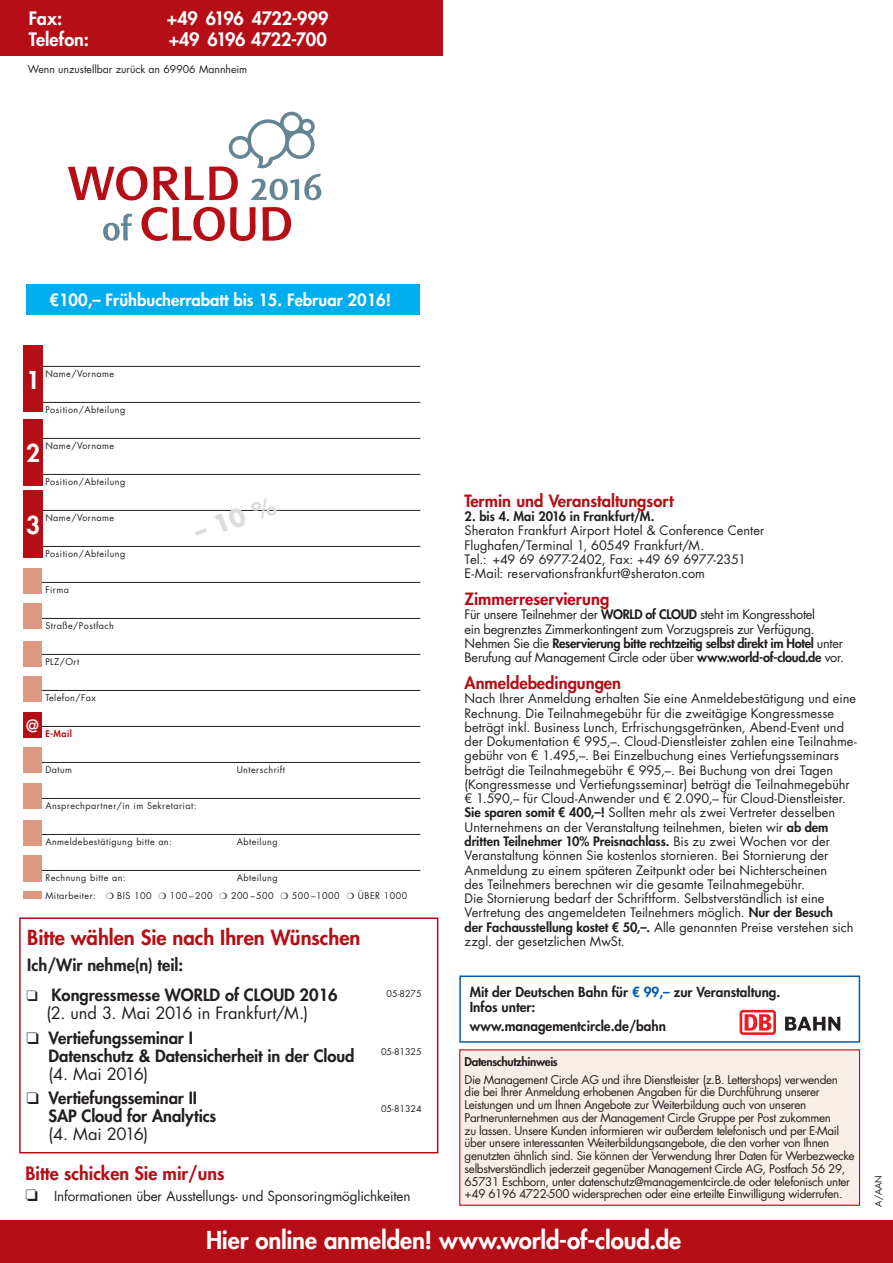
<style>
.page{position:relative;width:893px;height:1263px;background:#fff}
.page>*{position:absolute;margin:0;border:0;box-sizing:border-box;transform-origin:0 0}
.t1{font:800 24px "Futura Std";letter-spacing:-.005em;color:#fff}
.t2{font:700 24px "Futura Std";color:#dcdddf}
.t3{font:800 20.25px "Futura Std";color:#b50e16}
.t4{font:800 18px "Futura Std";letter-spacing:-.02em;color:#fff}
.t5{font:800 18px "Futura Std";color:#b50e16}
.t6{font:800 18px "Futura Std";letter-spacing:.005em;color:#fff}
.t7{font:800 16.5px/18px "Futura Std";color:#231f20}
.t8{font:16.5px/18px "Futura Std";letter-spacing:-.015em;color:#231f20;text-align:center}
.t9{font:800 16.5px "Futura Std";color:#b50e16}
.t10{font:800 16.5px "Futura Std";color:#fff}
.t11{font:800 13.5px/15px "Futura Std";color:#231f20}
.t12{font:13.5px "Futura Std";letter-spacing:-.01em;color:#231f20}
.t13{font:12.75px/14.2px "Futura Std";color:#231f20}
.t14{font:12.75px/14.2px "Futura Std";letter-spacing:-.02em;color:#231f20}
.t15{font:800 12.75px "Futura Std";color:#231f20}
.t16{font:11.7px/12.8px "Futura Std";letter-spacing:-.03em;color:#231f20}
.t17{font:800 11.7px "Futura Std";letter-spacing:-.03em;color:#231f20}
.t18{font:10.5px "Futura Std";color:#231f20}
.t19{font:9px/18px "Futura Std";letter-spacing:.05em;color:#231f20}
.t20{font:800 9px "Futura Std";color:#b50e16}
.s1{font-weight:800}
.s2{color:#015aaa}
</style>
<div class="page">
<div style="left:0;top:1220px;width:893px;height:43px;background:#b50e16"></div>
<div style="left:0;top:0;width:442px;height:56px;background:#b50e16"></div>
<div style="left:26px;top:284px;width:393px;height:31px;background:#00aeef"></div>
<div style="left:460px;top:1050px;width:399px;height:155px;background:#f9ede7"></div>
<div style="left:459px;top:1049px;width:401px;height:157px;border:1px solid #b50e16"></div>
<div style="left:19px;top:917px;width:419px;height:236px;border:2px solid #b50e16"></div>
<svg style="left:459px;top:975px;width:402px;height:68px"></svg>
<hr style="left:41px;top:366px;width:379px;height:1px;background:#231f20">
<hr style="left:41px;top:402px;width:379px;height:1px;background:#231f20">
<hr style="left:41px;top:438px;width:379px;height:1px;background:#231f20">
<hr style="left:41px;top:474px;width:379px;height:1px;background:#231f20">
<hr style="left:41px;top:510px;width:379px;height:1px;background:#231f20">
<hr style="left:41px;top:546px;width:379px;height:1px;background:#231f20">
<hr style="left:41px;top:582px;width:379px;height:1px;background:#231f20">
<hr style="left:41px;top:618px;width:379px;height:1px;background:#231f20">
<hr style="left:41px;top:654px;width:379px;height:1px;background:#231f20">
<hr style="left:41px;top:690px;width:379px;height:1px;background:#231f20">
<hr style="left:41px;top:726px;width:379px;height:1px;background:#231f20">
<hr style="left:41px;top:762px;width:379px;height:1px;background:#231f20">
<hr style="left:41px;top:798px;width:379px;height:1px;background:#231f20">
<hr style="left:41px;top:834px;width:379px;height:1px;background:#231f20">
<hr style="left:41px;top:870px;width:379px;height:1px;background:#231f20">
<div style="left:23px;top:345px;width:20px;height:67px;background:#b50e16"></div>
<div style="left:23px;top:419px;width:20px;height:67px;background:#b50e16"></div>
<div style="left:23px;top:491px;width:20px;height:67px;background:#b50e16"></div>
<div style="left:23px;top:891px;width:19px;height:8px;background:#de9881"></div>
<div style="left:23px;top:675px;width:19px;height:26px;background:#de9881"></div>
<div style="left:23px;top:641px;width:19px;height:26px;background:#de9881"></div>
<div style="left:23px;top:603px;width:19px;height:26px;background:#de9881"></div>
<div style="left:23px;top:568px;width:19px;height:26px;background:#de9881"></div>
<div style="left:23px;top:819px;width:19px;height:26px;background:#de9881"></div>
<div style="left:23px;top:782px;width:19px;height:26px;background:#de9881"></div>
<div style="left:23px;top:747px;width:19px;height:26px;background:#de9881"></div>
<div style="left:23px;top:712px;width:19px;height:26px;background:#b50e16"></div>
<div style="left:23px;top:855px;width:19px;height:26px;background:#de9881"></div>
<svg style="left:68px;top:166px;width:79px;height:34px"></svg>
<svg style="left:103px;top:214px;width:29px;height:27px"></svg>
<svg style="left:141px;top:207px;width:115px;height:34px"></svg>
<svg style="left:262px;top:207px;width:29px;height:34px"></svg>
<svg style="left:153px;top:112px;width:168px;height:88px"></svg>
<h3 class="t4" style="left:29px;top:7px;width:35px">Fax:</h3>
<h3 class="t4" style="left:167px;top:7px;width:163px">+49 6196 4722-999</h3>
<h3 class="t6" style="left:29px;top:28px;width:62px">Telefon:</h3>
<h3 class="t4" style="left:169px;top:28px;width:159px">+49 6196 4722-700</h3>
<p class="t18" style="left:28px;top:63px;width:221px">Wenn unzustellbar zurück an 69906 Mannheim</p>
<p class="t10" style="left:50px;top:289px;width:343px">€100,– Frühbucherrabatt bis 15. Februar 2016!</p>
<p class="t19" style="left:45px;top:365px;width:70px">Name/Vorname</p>
<p class="t19" style="left:45px;top:401px;width:81px">Position/Abteilung</p>
<p class="t19" style="left:45px;top:437px;width:70px">Name/Vorname</p>
<p class="t19" style="left:45px;top:473px;width:81px">Position/Abteilung</p>
<p class="t19" style="left:45px;top:509px;width:70px">Name/Vorname</p>
<p class="t19" style="left:45px;top:545px;width:81px">Position/Abteilung</p>
<p class="t19" style="left:45px;top:581px;width:25px">Firma</p>
<p class="t19" style="left:45px;top:617px;width:70px">Straße/Postfach</p>
<p class="t19" style="left:45px;top:653px;width:36px">PLZ/Ort</p>
<p class="t19" style="left:45px;top:689px;width:52px">Telefon/Fax</p>
<p class="t20" style="left:45px;top:728px;width:28px">E-Mail</p>
<p class="t19" style="left:45px;top:761px;width:28px">Datum</p>
<p class="t19" style="left:237px;top:761px;width:50px">Unterschrift</p>
<p class="t19" style="left:45px;top:797px;width:153px">Ansprechpartner/in im Sekretariat:</p>
<p class="t19" style="left:45px;top:833px;width:128px">Anmeldebestätigung bitte an:</p>
<p class="t19" style="left:237px;top:833px;width:42px">Abteilung</p>
<p class="t19" style="left:45px;top:869px;width:82px">Rechnung bitte an:</p>
<h1 class="t1" style="left:26px;top:364px;width:15px">1</h1>
<h1 class="t1" style="left:26px;top:438px;width:15px">2</h1>
<h1 class="t2" style="left:190px;top:517px;width:86px;rotate:-19deg">– 10 %</h1>
<h1 class="t1" style="left:26px;top:510px;width:15px">3</h1>
<p class="t10" style="left:25px;top:715px;width:18px">@</p>
<p class="t19" style="left:45px;top:869px;width:363px;text-indent:191px">Abteilung<br>Mitarbeiter: ❍ BIS 100 ❍ 100 –200 ❍ 200 –500 ❍ 500 –1000 ❍ ÜBER 1000</p>
<h2 class="t3" style="left:27px;top:924px;width:335px">Bitte wählen Sie nach Ihren Wünschen</h2>
<p class="t7" style="left:27px;top:955px;width:157px">Ich/Wir nehme(n) teil:</p>
<p class="t8" style="left:27px;top:986px;width:313px">❑ <span class="s1">Kongressmesse WORLD of CLOUD 2016 </span>(2. und 3. Mai 2016 in Frankfurt/M.)</p>
<p class="t7" style="left:49px;top:1028px;width:307px;text-indent:-22px">❑ Vertiefungsseminar I<br>Datenschutz &amp; Datensicherheit in der Cloud</p>
<p class="t8" style="left:49px;top:1065px;width:101px">(4. Mai 2016)</p>
<p class="t7" style="left:49px;top:1089px;width:169px;text-indent:-22px">❑ Vertiefungsseminar II<br>SAP Cloud for Analytics</p>
<p class="t8" style="left:49px;top:1125px;width:101px">(4. Mai 2016)</p>
<p class="t19" style="left:387px;top:985px;width:37px">05-8275</p>
<p class="t19" style="left:381px;top:1043px;width:42px">05-81325</p>
<p class="t19" style="left:381px;top:1099px;width:42px">05-81324</p>
<h3 class="t5" style="left:26px;top:1162px;width:201px">Bitte schicken Sie mir/uns</h3>
<p class="t12" style="left:26px;top:1187px;width:387px">❏ Informationen über Ausstellungs- und Sponsoringmöglichkeiten</p>
<p class="t9" style="left:465px;top:490px;width:211px">Termin und Veranstaltungsort</p>
<p class="t15" style="left:465px;top:508px;width:191px">2. bis 4. Mai 2016 in Frankfurt/M.</p>
<p class="t13" style="left:465px;top:524px;width:301px">Sheraton Frankfurt Airport Hotel &amp; Conference Center Flughafen/Terminal 1, 60549 Frankfurt/M.<br>Tel.: +49 69 6977-2402, Fax: +49 69 6977-2351<br>E-Mail: reservationsfrankfurt@sheraton.com</p>
<p class="t9" style="left:465px;top:589px;width:146px">Zimmerreservierung</p>
<p class="t14" style="left:465px;top:608px;width:381px">Für unsere Teilnehmer der <span class="s1">WORLD of CLOUD</span> steht im Kongresshotel<br>ein begrenztes Zimmerkontingent zum Vorzugspreis zur Verfügung.<br>Nehmen Sie die <span class="s1">Reservierung bitte rechtzeitig selbst direkt im Hotel</span> unter Berufung auf Management Circle oder über <span class="s1">www.world-of-cloud.de</span> vor.</p>
<p class="t9" style="left:465px;top:673px;width:158px">Anmeldebedingungen</p>
<p class="t13" style="left:465px;top:692px;width:394px">Nach Ihrer Anmeldung erhalten Sie eine Anmeldebestätigung und eine Rechnung. Die Teilnahmegebühr für die zweitägige Kongressmesse beträgt inkl. Business Lunch, Erfrischungsgetränken, Abend-Event und der Dokumentation € 995,–. Cloud-Dienstleister zahlen eine Teilnahme&shy;gebühr von € 1.495,–. Bei Einzelbuchung eines Vertiefungsseminars beträgt die Teilnahmegebühr € 995,–. Bei Buchung von drei Tagen (Kongressmesse und Vertiefungsseminar) beträgt die Teilnahmegebühr € 1.590,– für Cloud-Anwender und € 2.090,– für Cloud-Dienstleister.<br><span class="s1">Sie sparen somit € 400,–!</span> Sollten mehr als zwei Vertreter desselben Unternehmens an der Veranstaltung teilnehmen, bieten wir <span class="s1">ab dem dritten Teilnehmer 10% Preisnachlass.</span> Bis zu zwei Wochen vor der Veranstaltung können Sie kostenlos stornieren. Bei Stornierung der Anmeldung zu einem späteren Zeitpunkt oder bei Nichterscheinen<br>des Teilnehmers berechnen wir die gesamte Teilnahmegebühr.<br>Die Stornierung bedarf der Schriftform. Selbstverständlich ist eine Vertretung des angemeldeten Teilnehmers möglich. <span class="s1">Nur der Besuch<br>der Fachausstellung kostet € 50,–.</span> Alle genannten Preise verstehen sich zzgl. der gesetzlichen MwSt.</p>
<p class="t11" style="left:470px;top:984px;width:312px">Mit der Deutschen Bahn für <span class="s2">€ 99,–</span> zur Veranstaltung.<br>Infos unter:</p>
<p class="t11" style="left:470px;top:1018px;width:198px">www.managementcircle.de/bahn</p>
<p class="t17" style="left:465px;top:1055px;width:95px">Datenschutzhinweis</p>
<p class="t16" style="left:465px;top:1073px;width:392px">Die Management Circle AG und ihre Dienstleister (z.B. Lettershops) verwenden die bei Ihrer Anmeldung erhobenen Angaben für die Durchführung unserer Leistungen und um Ihnen Angebote zur Weiterbildung auch von unseren Partnerunternehmen aus der Management Circle Gruppe per Post zukommen<br>zu lassen. Unsere Kunden informieren wir außerdem telefonisch und per E-Mail über unsere interessanten Weiterbildungsangebote, die den vorher von Ihnen genutzten ähnlich sind. Sie können der Verwendung Ihrer Daten für Werbezwecke selbstverständlich jederzeit gegenüber Management Circle AG, Postfach 56 29, 65731 Eschborn, unter datenschutz@managementcircle.de oder telefonisch unter +49 6196 4722-500 widersprechen oder eine erteilte Einwilligung widerrufen.</p>
<h1 class="t1" style="left:206px;top:1225px;width:477px">Hier online anmelden! www.world-of-cloud.de</h1>
<p class="t19" style="left:870px;top:1206px;width:33px;rotate:-90deg">A/AAN</p>
</div>
